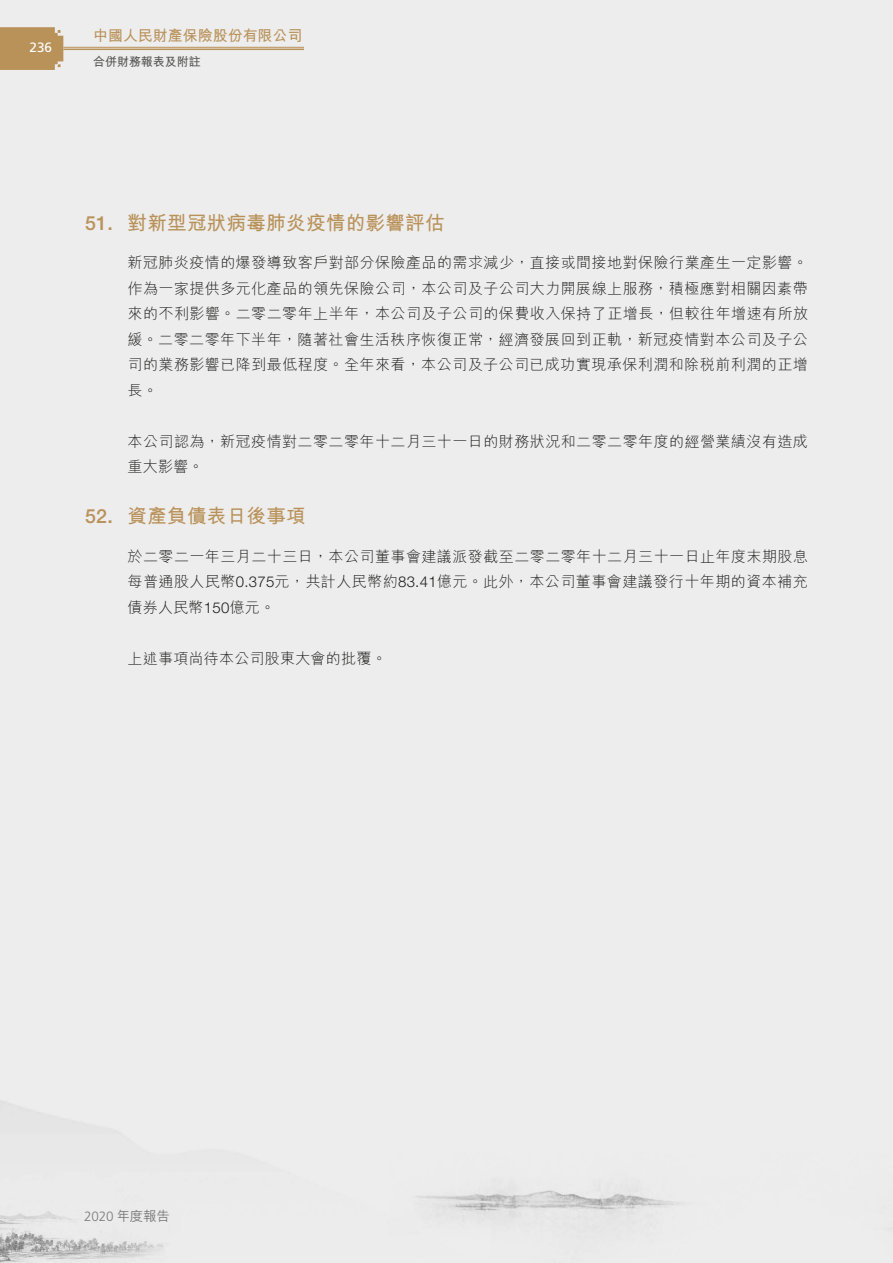
<style>
.page{position:relative;width:893px;height:1263px;background:#fff}
.page>*{position:absolute;margin:0;border:0;box-sizing:border-box;transform-origin:0 0}
.t1{font:700 19.5px "M Hei HK";letter-spacing:.015em;color:#b9925a}
.t2{font:300 15px/25.5px "M Hei HK";letter-spacing:.03em;color:#1c1c1b;text-align:justify}
.t3{font:700 15px "M Hei HK";letter-spacing:-.005em;color:#b9925a}
.t4{font:300 13.5px "Frutiger LT Std";color:#7c7b7b}
.t5{font:13.5px "Frutiger LT Std";color:#fff}
.t6{font:700 12px "M Hei HK";letter-spacing:-.005em;color:#575756}
.s1{font-family:"Helvetica Neue LT Std";font-weight:500}
.s2{font-family:"Helvetica Neue LT Std"}
.s3{font-family:"M Hei HK";font-weight:500}
</style>
<div class="page">
<div style="left:0;top:0;width:892px;height:1263px;background:#ededed"></div>
<svg style="left:0;top:27px;width:63px;height:43px;background:#bb9660"></svg>
<hr style="left:63px;top:47px;width:241px;height:1px;background:#b9925a">
<hr style="left:63px;top:49px;width:241px;height:1px;background:#b9925a">
<p class="t5" style="left:30px;top:40px;width:24px">236</p>
<p class="t3" style="left:93px;top:24px;width:211px">中國人民財產保險股份有限公司</p>
<p class="t6" style="left:93px;top:53px;width:109px">合併財務報表及附註</p>
<h1 class="t1" style="left:85px;top:209px;width:361px"><span class="s1">51.</span> 對新型冠狀病毒肺炎疫情的影響評估</h1>
<p class="t2" style="left:128px;top:249px;width:682px">新冠肺炎疫情的爆發導致客戶對部分保險產品的需求減少，直接或間接地對保險行業產生一定影響。作為一家提供多元化產品的領先保險公司，本公司及子公司大力開展線上服務，積極應對相關因素帶來的不利影響。二零二零年上半年，本公司及子公司的保費收入保持了正增長，但較往年增速有所放緩。二零二零年下半年，隨著社會生活秩序恢復正常，經濟發展回到正軌，新冠疫情對本公司及子公司的業務影響已降到最低程度。全年來看，本公司及子公司已成功實現承保利潤和除稅前利潤的正增長。</p>
<p class="t2" style="left:128px;top:428px;width:682px">本公司認為，新冠疫情對二零二零年十二月三十一日的財務狀況和二零二零年度的經營業績沒有造成重大影響。</p>
<h1 class="t1" style="left:85px;top:502px;width:222px"><span class="s1">52.</span> 資產負債表日後事項</h1>
<p class="t2" style="left:128px;top:543px;width:682px">於二零二一年三月二十三日，本公司董事會建議派發截至二零二零年十二月三十一日止年度末期股息每普通股人民幣<span class="s2">0.375</span>元，共計人民幣約<span class="s2">83.41</span>億元。此外，本公司董事會建議發行十年期的資本補充債券人民幣<span class="s2">150</span>億元。</p>
<p class="t2" style="left:128px;top:645px;width:261px">上述事項尚待本公司股東大會的批覆。</p>
<p class="t4" style="left:84px;top:1208px;width:87px">2020 <span class="s3">年度報告</span></p>
</div>
